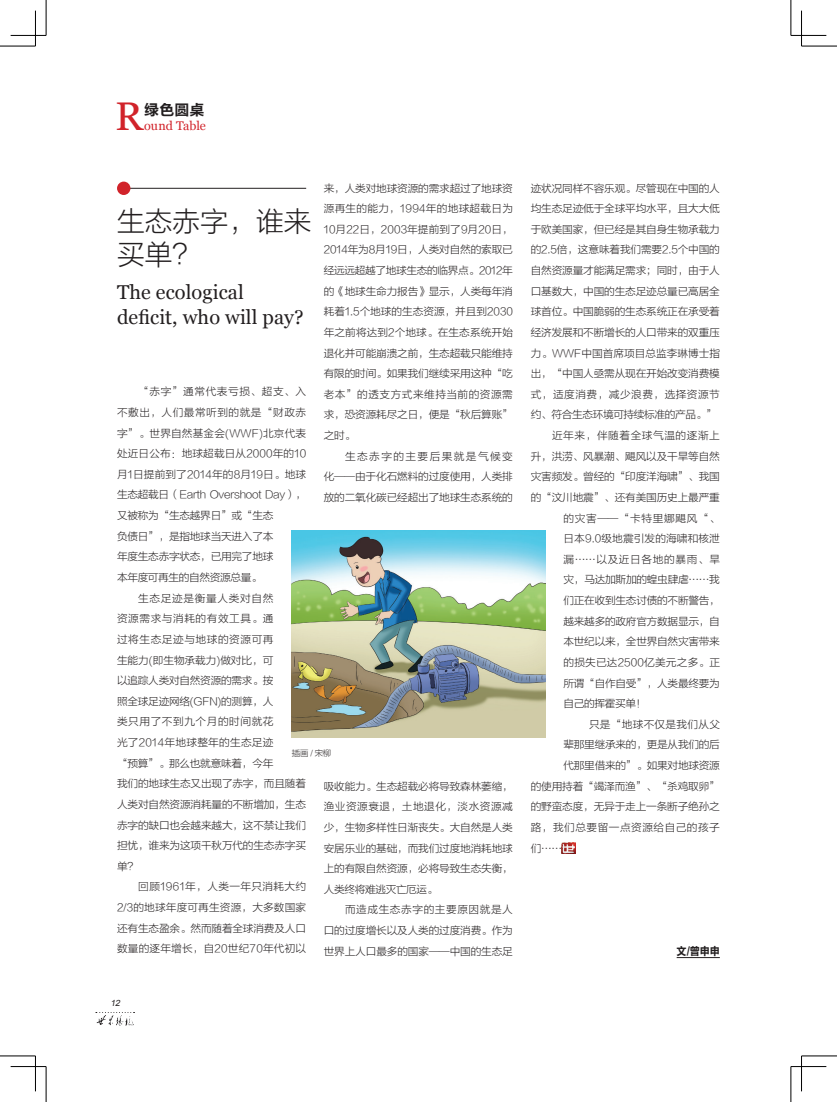
<style>
.page{position:relative;width:837px;height:1102px;background:#fff}
.page>*{position:absolute;margin:0;border:0;box-sizing:border-box;transform-origin:0 0}
.t1{font:40px "Georgia";color:#d1232a}
.t2{font:27.5px/33px "FZLTXHJW GB1 0";letter-spacing:.01em;color:#231f20}
.t3{font:20px/25px "Georgia";letter-spacing:.005em;color:#231f20}
.t4{font:15px "FZLTCHK GBK1 0";color:#231f20}
.t5{font:12.5px "Georgia";letter-spacing:-.005em;color:#d1232a}
.t6{font:11.25px "FZLTCHK GBK1 0";color:#231f20;scale:.9 1}
.t7{font:10.38px/20.6px "FZLTXHJW GB1 0";letter-spacing:-.015em;color:#231f20;text-align:justify}
.t8{font:10.38px "FZLTXHJW GB1 0";letter-spacing:.015em;color:#231f20}
.t9{font:10.38px "FZLTXHJW GB1 0";letter-spacing:.055em;color:#231f20}
.t10{font:10.38px "FZLTXHJW GB1 0";letter-spacing:.02em;color:#231f20}
.t11{font:10.38px "FZLTXHJW GB1 0";letter-spacing:.05em;color:#231f20}
.t12{font:10.38px "FZLTXHJW GB1 0";letter-spacing:.06em;color:#231f20}
.t13{font:10.38px "FZLTXHJW GB1 0";letter-spacing:.005em;color:#231f20}
.t14{font:10.38px "FZLTXHJW GB1 0";letter-spacing:.035em;color:#231f20}
.t15{font:10.38px "FZLTXHJW GB1 0";letter-spacing:.025em;color:#231f20}
.t16{font:10.38px "FZLTXHJW GB1 0";letter-spacing:.065em;color:#231f20}
.t17{font:10.38px "FZLTXHJW GB1 0";letter-spacing:.03em;color:#231f20}
.t18{font:italic 8.62px "Arial";color:#231f20}
.t19{font:8.25px "FZLTXHJW GB1 0";color:#231f20}
</style>
<div class="page">
<svg style="left:96px;top:1012px;width:38px;height:8px"></svg>
<hr style="left:676px;top:957px;width:43px;height:1px;background:#231f20">
<img style="left:561px;top:843px;width:14px;height:10px">
<hr style="left:119px;top:188px;width:187px;height:1px;background:#231f20">
<div style="left:117px;top:182px;width:13px;height:13px;background:#d1232a;border-radius:50%"></div>
<img style="left:291px;top:530px;width:254px;height:208px">
<hr style="left:0;top:46px;width:35px;height:1px;background:#000">
<hr style="left:801px;top:46px;width:35px;height:1px;background:#000">
<hr style="left:0;top:1056px;width:35px;height:1px;background:#000">
<hr style="left:801px;top:1056px;width:35px;height:1px;background:#000">
<hr style="left:46px;top:0;width:1px;height:35px;background:#000">
<hr style="left:46px;top:1067px;width:1px;height:35px;background:#000">
<hr style="left:790px;top:0;width:1px;height:35px;background:#000">
<hr style="left:790px;top:1067px;width:1px;height:35px;background:#000">
<hr style="left:11px;top:35px;width:35px;height:1px;background:#000">
<hr style="left:790px;top:35px;width:36px;height:1px;background:#000">
<hr style="left:11px;top:1066px;width:35px;height:1px;background:#000">
<hr style="left:790px;top:1066px;width:36px;height:1px;background:#000">
<hr style="left:35px;top:11px;width:1px;height:35px;background:#000">
<hr style="left:35px;top:1056px;width:1px;height:35px;background:#000">
<hr style="left:801px;top:11px;width:1px;height:35px;background:#000">
<hr style="left:801px;top:1056px;width:1px;height:35px;background:#000">
<h1 class="t1" style="left:115px;top:92px;width:30px">R</h1>
<h3 class="t4" style="left:144px;top:102px;width:62px">绿色圆桌</h3>
<p class="t5" style="left:144px;top:118px;width:63px">ound Table</p>
<p class="t7" style="left:323px;top:178px;width:191px">来，人类对地球资源的需求超过了地球资源再生的能力，1994年的地球超载日为10月22日，2003年提前到了9月20日，2014年为8月19日，人类对自然的索取已经远远超越了地球生态的临界点。2012年的《地球生命力报告》显示，人类每年消耗着1.5个地球的生态资源，并且到2030年之前将达到2个地球。在生态系统开始退化并可能崩溃之前，生态超载只能维持有限的时间。如果我们继续采用这种“吃老本”的透支方式来维持当前的资源需求，恐资源耗尽之日，便是“秋后算账”之时。</p>
<p class="t7" style="left:323px;top:446px;width:190px;text-indent:21px">生态赤字的主要后果就是气候变化——由于化石燃料的过度使用，人类排放的二氧化碳已经超出了地球生态系统的</p>
<h2 class="t2" style="left:117px;top:206px;width:196px">生态赤字，谁来买单？</h2>
<h3 class="t3" style="left:117px;top:280px;width:188px">The ecological deficit, who will pay?</h3>
<p class="t9" style="left:138px;top:386px;width:169px">“赤字”通常代表亏损、超支、入</p>
<p class="t11" style="left:117px;top:407px;width:190px">不敷出，人们最常听到的就是“财政赤</p>
<p class="t10" style="left:117px;top:427px;width:190px">字”。世界自然基金会(WWF)北京代表</p>
<p class="t8" style="left:117px;top:448px;width:190px">处近日公布：地球超载日从2000年的10</p>
<p class="t8" style="left:117px;top:469px;width:191px">月1日提前到了2014年的8月19日。地球</p>
<p class="t7" style="left:117px;top:485px;width:190px">生态超载日（Earth Overshoot Day），</p>
<p class="t7" style="left:117px;top:506px;width:158px">又被称为“生态越界日”或“生态</p>
<p class="t7" style="left:117px;top:526px;width:158px">负债日”，是指地球当天进入了本</p>
<p class="t7" style="left:117px;top:547px;width:158px">年度生态赤字状态，已用完了地球</p>
<p class="t7" style="left:117px;top:567px;width:146px">本年度可再生的自然资源总量。</p>
<p class="t16" style="left:138px;top:592px;width:137px">生态足迹是衡量人类对自然</p>
<p class="t9" style="left:117px;top:613px;width:158px">资源需求与消耗的有效工具。通</p>
<p class="t9" style="left:117px;top:634px;width:158px">过将生态足迹与地球的资源可再</p>
<p class="t7" style="left:117px;top:650px;width:158px">生能力(即生物承载力)做对比，可</p>
<p class="t7" style="left:117px;top:671px;width:158px">以追踪人类对自然资源的需求。按</p>
<p class="t7" style="left:117px;top:691px;width:158px">照全球足迹网络(GFN)的测算，人</p>
<p class="t9" style="left:117px;top:716px;width:158px">类只用了不到九个月的时间就花</p>
<p class="t15" style="left:117px;top:737px;width:158px">光了2014年地球整年的生态足迹</p>
<p class="t7" style="left:117px;top:753px;width:158px">“预算”。那么也就意味着，今年</p>
<p class="t7" style="left:117px;top:774px;width:190px">我们的地球生态又出现了赤字，而且随着</p>
<p class="t7" style="left:117px;top:794px;width:190px">人类对自然资源消耗量的不断增加，生态</p>
<p class="t7" style="left:117px;top:815px;width:190px">赤字的缺口也会越来越大，这不禁让我们</p>
<p class="t7" style="left:117px;top:836px;width:190px">担忧，谁来为这项千秋万代的生态赤字买</p>
<p class="t7" style="left:117px;top:856px;width:22px">单？</p>
<p class="t14" style="left:138px;top:881px;width:169px">回顾1961年，人类一年只消耗大约</p>
<p class="t8" style="left:117px;top:902px;width:190px">2/3的地球年度可再生资源，大多数国家</p>
<p class="t7" style="left:117px;top:918px;width:190px">还有生态盈余。然而随着全球消费及人口</p>
<p class="t10" style="left:117px;top:943px;width:191px">数量的逐年增长，自20世纪70年代初以</p>
<p class="t19" style="left:292px;top:749px;width:41px">插画 / 宋柳</p>
<p class="t7" style="left:323px;top:776px;width:190px">吸收能力。生态超载必将导致森林萎缩，渔业资源衰退，土地退化，淡水资源减少，生物多样性日渐丧失。大自然是人类安居乐业的基础，而我们过度地消耗地球上的有限自然资源，必将导致生态失衡，人类终将难逃灭亡厄运。</p>
<p class="t7" style="left:323px;top:900px;width:190px;text-indent:21px">而造成生态赤字的主要原因就是人口的过度增长以及人类的过度消费。作为世界上人口最多的国家——中国的生态足</p>
<p class="t18" style="left:110px;top:998px;width:13px">12</p>
<p class="t7" style="left:530px;top:178px;width:190px">迹状况同样不容乐观。尽管现在中国的人</p>
<p class="t7" style="left:530px;top:199px;width:190px">均生态足迹低于全球平均水平，且大大低</p>
<p class="t7" style="left:530px;top:219px;width:190px">于欧美国家，但已经是其自身生物承载力</p>
<p class="t7" style="left:530px;top:240px;width:190px">的2.5倍，这意味着我们需要2.5个中国的</p>
<p class="t7" style="left:530px;top:261px;width:190px">自然资源量才能满足需求；同时，由于人</p>
<p class="t7" style="left:530px;top:281px;width:190px">口基数大，中国的生态足迹总量已高居全</p>
<p class="t7" style="left:530px;top:302px;width:190px">球首位。中国脆弱的生态系统正在承受着</p>
<p class="t7" style="left:530px;top:322px;width:190px">经济发展和不断增长的人口带来的双重压</p>
<p class="t13" style="left:530px;top:347px;width:191px">力。WWF中国首席项目总监李琳博士指</p>
<p class="t7" style="left:530px;top:364px;width:190px">出，“中国人亟需从现在开始改变消费模</p>
<p class="t11" style="left:530px;top:389px;width:190px">式，适度消费，减少浪费，选择资源节</p>
<p class="t7" style="left:530px;top:405px;width:187px">约、符合生态环境可持续标准的产品。”</p>
<p class="t9" style="left:552px;top:430px;width:169px">近年来，伴随着全球气温的逐渐上</p>
<p class="t7" style="left:530px;top:446px;width:190px">升，洪涝、风暴潮、飓风以及干旱等自然</p>
<p class="t7" style="left:530px;top:467px;width:190px">灾害频发。曾经的“印度洋海啸”、我国</p>
<p class="t7" style="left:530px;top:487px;width:190px">的“汶川地震”、还有美国历史上最严重</p>
<p class="t12" style="left:563px;top:512px;width:158px">的灾害——“卡特里娜飓风“、</p>
<p class="t8" style="left:563px;top:533px;width:158px">日本9.0级地震引发的海啸和核泄</p>
<p class="t12" style="left:563px;top:554px;width:158px">漏……以及近日各地的暴雨、旱</p>
<p class="t7" style="left:563px;top:570px;width:158px">灾，马达加斯加的蝗虫肆虐……我</p>
<p class="t7" style="left:563px;top:591px;width:158px">们正在收到生态讨债的不断警告，</p>
<p class="t7" style="left:563px;top:611px;width:158px">越来越多的政府官方数据显示，自</p>
<p class="t7" style="left:563px;top:632px;width:158px">本世纪以来，全世界自然灾害带来</p>
<p class="t10" style="left:563px;top:657px;width:158px">的损失已达2500亿美元之多。正</p>
<p class="t7" style="left:563px;top:673px;width:158px">所谓“自作自受”，人类最终要为</p>
<p class="t7" style="left:563px;top:694px;width:84px">自己的挥霍买单！</p>
<p class="t17" style="left:588px;top:719px;width:132px">只是“地球不仅是我们从父</p>
<p class="t7" style="left:563px;top:735px;width:158px">辈那里继承来的，更是从我们的后</p>
<p class="t7" style="left:563px;top:756px;width:158px">代那里借来的”。如果对地球资源</p>
<p class="t7" style="left:530px;top:776px;width:190px">的使用持着“竭泽而渔”、“杀鸡取卵”</p>
<p class="t7" style="left:530px;top:797px;width:190px">的野蛮态度，无异于走上一条断子绝孙之</p>
<p class="t11" style="left:530px;top:822px;width:190px">路，我们总要留一点资源给自己的孩子</p>
<p class="t7" style="left:530px;top:838px;width:33px">们……</p>
<p class="t6" style="left:676px;top:945px;width:50px">文/曾申申</p>
</div>
